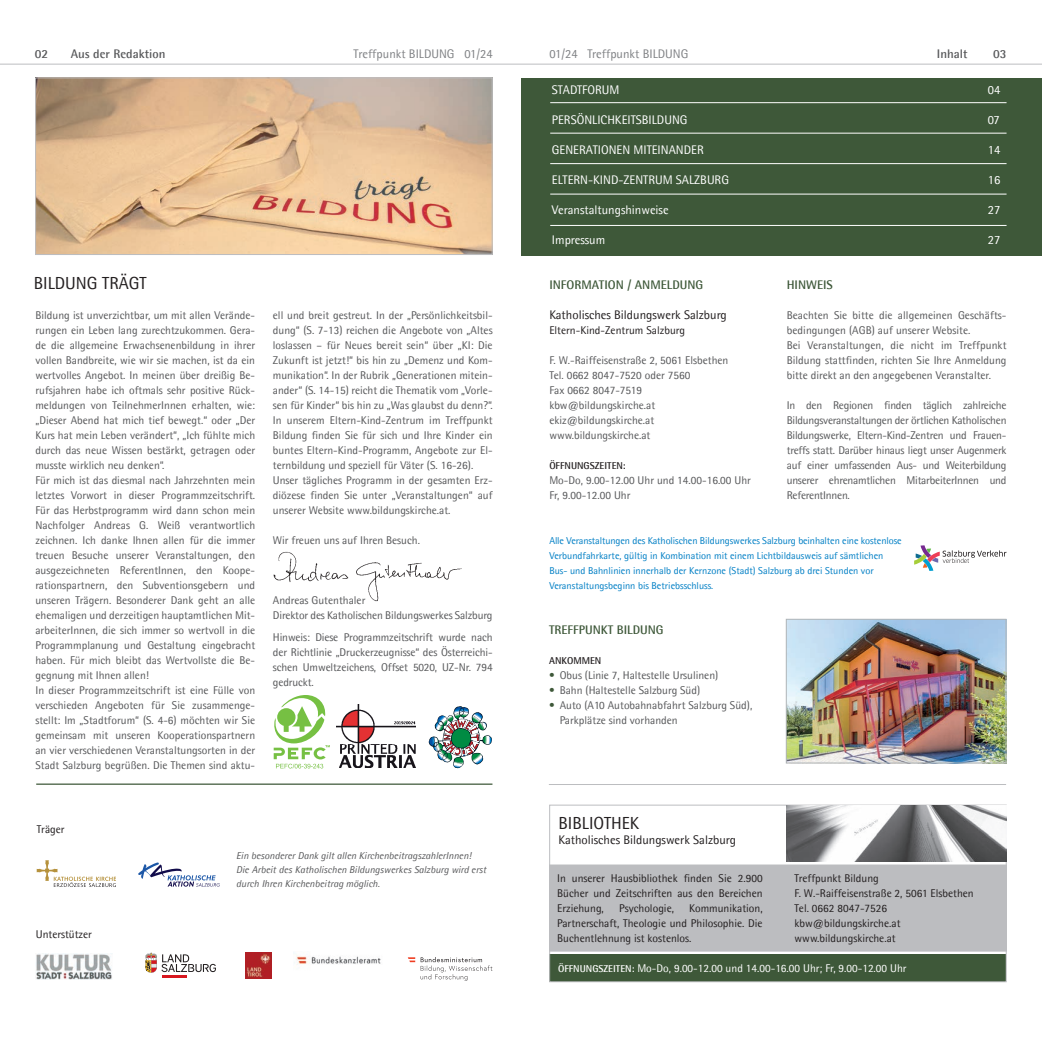
<style>
.page{position:relative;width:1042px;height:1053px;background:#fff}
.page>*{position:absolute;margin:0;border:0;box-sizing:border-box;transform-origin:0 0}
.t1{font:17.5px "Agfa Rotis Semisans";color:#231f20}
.t2{font:12.5px "Agfa Rotis Semisans";color:#fff}
.t3{font:12.5px "Agfa Rotis Semisans";color:#231f20}
.t4{font:700 12.5px "Agfa Rotis Semisans";color:#3e5839}
.t5{font:12.5px "Agfa Rotis Semisans";color:#808285}
.t6{font:700 12.5px "Agfa Rotis Semisans";color:#57585a}
.t7{font:11.25px/15px "Agfa Rotis Semisans";color:#57585a}
.t8{font:11.25px/15px "Agfa Rotis Semisans";color:#231f20;text-align:justify}
.t9{font:11.25px "Agfa Rotis Semisans";color:#fff}
.t10{font:10px/15px "Agfa Rotis Semisans";color:#007fc5}
.t11{font:italic 10px/13.8px "Agfa Rotis Semisans";color:#57585a}
.t12{font:700 10px "Agfa Rotis Semisans";color:#231f20}
.s1{color:#3e5839}
.s2{font-weight:700;font-size:10px}
</style>
<div class="page">
<hr style="left:549px;top:784px;width:457px;height:1px;background:#bcbdc0">
<hr style="left:0;top:64px;width:521px;height:1px;background:#bcbdc0">
<hr style="left:521px;top:64px;width:521px;height:1px;background:#bcbdc0">
<div style="left:521px;top:78px;width:521px;height:177px;background:#3e5839"></div>
<hr style="left:550px;top:102px;width:456px;height:1px;background:#fff">
<hr style="left:550px;top:133px;width:456px;height:1px;background:#fff">
<hr style="left:550px;top:194px;width:456px;height:1px;background:#fff">
<hr style="left:550px;top:225px;width:456px;height:1px;background:#fff">
<hr style="left:550px;top:163px;width:456px;height:1px;background:#fff">
<img style="left:788px;top:621px;width:216px;height:140px">
<div style="left:786px;top:619px;width:220px;height:144px;border:1px solid #b0b5b7"></div>
<hr style="left:36px;top:783px;width:456px;height:1px;background:#3e5839">
<div style="left:549px;top:954px;width:457px;height:27px;background:#3e5839"></div>
<div style="left:549px;top:864px;width:457px;height:87px;background:#bcbdc0;border:1px solid #bcbdc0"></div>
<div style="left:549px;top:804px;width:457px;height:177px;border:1px solid #bcbdc0"></div>
<img style="left:786px;top:805px;width:220px;height:56px">
<img style="left:37px;top:80px;width:453px;height:173px">
<div style="left:35px;top:78px;width:457px;height:177px;border:1px solid #bcbdc0"></div>
<svg style="left:914px;top:545px;width:92px;height:26px"></svg>
<svg style="left:138px;top:862px;width:82px;height:24px"></svg>
<svg style="left:37px;top:860px;width:79px;height:27px"></svg>
<hr style="left:162px;top:974px;width:25px;height:2px;background:#d7171f">
<svg style="left:145px;top:952px;width:71px;height:20px"></svg>
<img style="left:36px;top:953px;width:76px;height:26px">
<img style="left:246px;top:952px;width:26px;height:26px">
<svg style="left:408px;top:957px;width:84px;height:23px"></svg>
<img style="left:293px;top:952px;width:88px;height:13px">
<img style="left:273px;top:551px;width:188px;height:50px">
<img style="left:337px;top:704px;width:79px;height:63px">
<img style="left:429px;top:706px;width:63px;height:62px">
<svg style="left:274px;top:695px;width:56px;height:73px"></svg>
<p class="t6" style="left:35px;top:46px;width:15px">02</p>
<p class="t5" style="left:354px;top:46px;width:141px">Treffpunkt BILDUNG 01/24</p>
<p class="t5" style="left:549px;top:46px;width:141px">01/24 Treffpunkt BILDUNG</p>
<p class="t6" style="left:993px;top:46px;width:15px">03</p>
<p class="t2" style="left:552px;top:82px;width:69px">STADTFORUM</p>
<p class="t2" style="left:988px;top:82px;width:14px">04</p>
<p class="t2" style="left:552px;top:112px;width:137px">PERSÖNLICHKEITSBILDUNG</p>
<p class="t2" style="left:988px;top:112px;width:13px">07</p>
<p class="t2" style="left:552px;top:142px;width:153px">GENERATIONEN MITEINANDER</p>
<p class="t2" style="left:988px;top:142px;width:14px">14</p>
<p class="t2" style="left:552px;top:172px;width:179px">ELTERN-KIND-ZENTRUM SALZBURG</p>
<p class="t2" style="left:988px;top:172px;width:14px">16</p>
<p class="t2" style="left:552px;top:202px;width:118px">Veranstaltungshinweise</p>
<p class="t2" style="left:988px;top:202px;width:14px">27</p>
<p class="t2" style="left:552px;top:232px;width:55px">Impressum</p>
<p class="t2" style="left:988px;top:232px;width:14px">27</p>
<p class="t6" style="left:71px;top:46px;width:96px">Aus der Redaktion</p>
<p class="t6" style="left:937px;top:46px;width:32px">Inhalt</p>
<h1 class="t1" style="left:34px;top:273px;width:114px">BILDUNG TRÄGT</h1>
<p class="t7" style="left:35px;top:307px;width:221px">Bildung ist unverzichtbar, um mit allen Verände&shy;rungen ein Leben lang zurechtzukommen. Gera&shy;de die allgemeine Erwachsenenbildung in ihrer vollen Bandbreite, wie wir sie machen, ist da ein wertvolles Angebot. In meinen über dreißig Be&shy;rufsjahren habe ich oftmals sehr positive Rück&shy;meldungen von TeilnehmerInnen erhalten, wie: „Dieser Abend hat mich tief bewegt.“ oder „Der Kurs hat mein Leben verändert“, „Ich fühlte mich durch das neue Wissen bestärkt, getragen oder musste wirklich neu denken“.<br>Für mich ist das diesmal nach Jahrzehnten mein letztes Vorwort in dieser Programmzeitschrift.<br>Für das Herbstprogramm wird dann schon mein Nachfolger Andreas G. Weiß verantwortlich zeichnen. Ich danke Ihnen allen für die immer treuen Besuche unserer Veranstaltungen, den ausgezeichneten ReferentInnen, den Koope&shy;rationspartnern, den Subventionsgebern und unseren Trägern. Besonderer Dank geht an alle ehemaligen und derzeitigen hauptamtlichen Mit&shy;arbeiterInnen, die sich immer so wertvoll in die Programmplanung und Gestaltung eingebracht haben. Für mich bleibt das Wertvollste die Be&shy;gegnung mit Ihnen allen!<br>In dieser Programmzeitschrift ist eine Fülle von verschieden Angeboten für Sie zusammenge&shy;stellt: Im „Stadtforum“ (S. 4-6) möchten wir Sie gemeinsam mit unseren Kooperationspartnern an vier verschiedenen Veranstaltungsorten in der Stadt Salzburg begrüßen. Die Themen sind aktu-</p>
<p class="t7" style="left:273px;top:307px;width:221px">ell und breit gestreut. In der „Persönlichkeitsbil&shy;dung“ (S. 7-13) reichen die Angebote von „Altes loslassen – für Neues bereit sein“ über „KI: Die Zukunft ist jetzt!“ bis hin zu „Demenz und Kom&shy;munikation“. In der Rubrik „Generationen mitein&shy;ander“ (S. 14-15) reicht die Thematik vom „Vorle&shy;sen für Kinder“ bis hin zu „Was glaubst du denn?“.<br>In unserem Eltern-Kind-Zentrum im Treffpunkt Bildung finden Sie für sich und Ihre Kinder ein buntes Eltern-Kind-Programm, Angebote zur El&shy;ternbildung und speziell für Väter (S. 16-26).<br>Unser tägliches Programm in der gesamten Erz&shy;diözese finden Sie unter „Veranstaltungen“ auf unserer Website www.bildungskirche.at.</p>
<p class="t7" style="left:273px;top:532px;width:149px">Wir freuen uns auf Ihren Besuch.</p>
<p class="t7" style="left:273px;top:592px;width:221px">Andreas Gutenthaler<br>Direktor des Katholischen Bildungswerkes Salzburg</p>
<p class="t7" style="left:273px;top:629px;width:221px;text-align:justify">Hinweis: Diese Programmzeitschrift wurde nach der Richtlinie „Druckerzeugnisse“ des Österreichi&shy;schen Umweltzeichens, Offset 5020, UZ-Nr. 794 gedruckt.</p>
<p class="t8" style="left:37px;top:821px;width:29px">Träger</p>
<p class="t8" style="left:36px;top:926px;width:58px">Unterstützer</p>
<p class="t11" style="left:236px;top:848px;width:252px">Ein besonderer Dank gilt allen KirchenbeitragszahlerInnen!<br>Die Arbeit des Katholischen Bildungswerkes Salzburg wird erst durch Ihren Kirchenbeitrag möglich.</p>
<p class="t4" style="left:549px;top:277px;width:155px">INFORMATION / ANMELDUNG</p>
<p class="t3" style="left:549px;top:307px;width:179px">Katholisches Bildungswerk Salzburg</p>
<p class="t8" style="left:549px;top:322px;width:137px">Eltern-Kind-Zentrum Salzburg</p>
<p class="t7" style="left:549px;top:352px;width:181px">F. W.-Raiffeisenstraße 2, 5061 Elsbethen<br>Tel. 0662 8047-7520 oder 7560<br>Fax 0662 8047-7519 kbw@bildungskirche.at ekiz@bildungskirche.at www.bildungskirche.at</p>
<p class="t12" style="left:549px;top:459px;width:78px">ÖFFNUNGSZEITEN:</p>
<p class="t7" style="left:549px;top:472px;width:203px">Mo-Do, 9.00-12.00 Uhr und 14.00-16.00 Uhr<br>Fr, 9.00-12.00 Uhr</p>
<p class="t4" style="left:787px;top:277px;width:48px">HINWEIS</p>
<p class="t7" style="left:787px;top:307px;width:221px">Beachten Sie bitte die allgemeinen Geschäfts&shy;bedingungen (AGB) auf unserer Website.<br>Bei Veranstaltungen, die nicht im Treffpunkt Bildung stattfinden, richten Sie Ihre Anmeldung bitte direkt an den angegebenen Veranstalter.</p>
<p class="t7" style="left:787px;top:397px;width:221px;text-align:justify">In den Regionen finden täglich zahlreiche Bildungsveranstaltungen der örtlichen Katholischen Bildungswerke, Eltern-Kind-Zentren und Frauen&shy;treffs statt. Darüber hinaus liegt unser Augenmerk auf einer umfassenden Aus- und Weiterbildung unserer ehrenamtlichen MitarbeiterInnen und ReferentInnen.</p>
<p class="t10" style="left:549px;top:533px;width:354px">Alle Veranstaltungen des Katholischen Bildungswerkes Salzburg beinhalten eine kostenlose Verbundfahrkarte, gültig in Kombination mit einem Lichtbildausweis auf sämtlichen Bus- und Bahnlinien innerhalb der Kernzone (Stadt) Salzburg ab drei Stunden vor Veranstaltungsbeginn bis Betriebsschluss.</p>
<p class="t4" style="left:549px;top:622px;width:116px">TREFFPUNKT BILDUNG</p>
<p class="t12" style="left:549px;top:654px;width:54px">ANKOMMEN</p>
<p class="t7" style="left:549px;top:667px;width:171px"><span class="s1">•</span> Obus (Linie 7, Haltestelle Ursulinen)</p>
<p class="t7" style="left:549px;top:682px;width:153px"><span class="s1">•</span> Bahn (Haltestelle Salzburg Süd)</p>
<p class="t7" style="left:560px;top:697px;width:194px;text-indent:-11px"><span class="s1">•</span> Auto (A10 Autobahnabfahrt Salzburg Süd),<br>Parkplätze sind vorhanden</p>
<h1 class="t1" style="left:558px;top:813px;width:82px">BIBLIOTHEK</h1>
<p class="t3" style="left:558px;top:832px;width:179px">Katholisches Bildungswerk Salzburg</p>
<p class="t8" style="left:794px;top:870px;width:181px;text-align:left">Treffpunkt Bildung<br>F. W.-Raiffeisenstraße 2, 5061 Elsbethen<br>Tel. 0662 8047-7526 kbw@bildungskirche.at www.bildungskirche.at</p>
<p class="t9" style="left:558px;top:961px;width:350px"><span class="s2">ÖFFNUNGSZEITEN:</span> Mo-Do, 9.00-12.00 und 14.00-16.00 Uhr; Fr, 9.00-12.00 Uhr</p>
<p class="t8" style="left:557px;top:870px;width:207px">In unserer Hausbibliothek finden Sie 2.900<br>Bücher und Zeitschriften aus den Bereichen Erziehung,</p>
<p class="t8" style="left:557px;top:900px;width:207px;text-indent:132px">Kommunikation, Partnerschaft, Theologie und Philosophie. Die Buchentlehnung ist kostenlos.</p>
<p class="t8" style="left:619px;top:900px;width:56px">Psychologie,</p>
</div>
